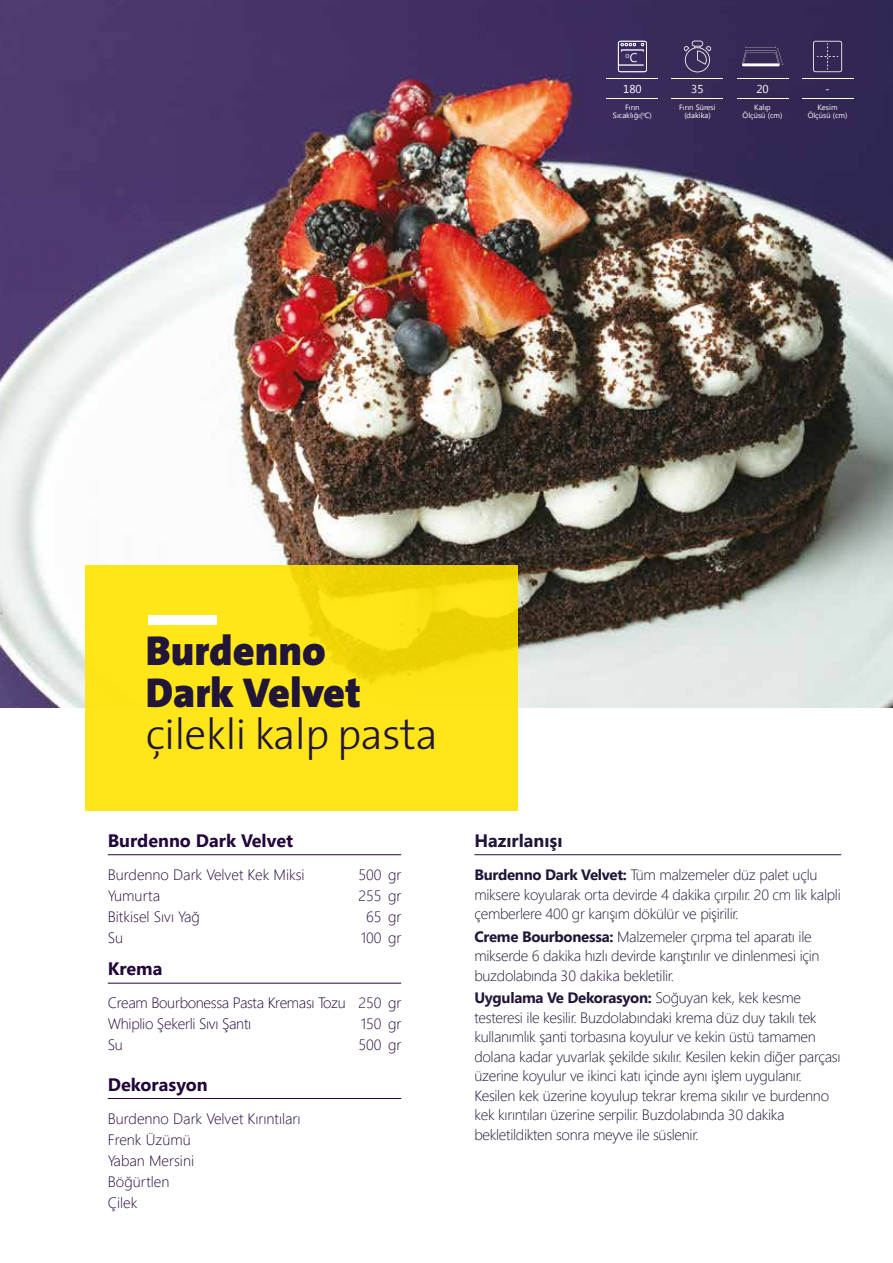
<style>
.page{position:relative;width:893px;height:1263px;background:#fff}
.page>*{position:absolute;margin:0;border:0;box-sizing:border-box;transform-origin:0 0}
.t1{font:300 43.5px "The Sans";letter-spacing:-.02em;color:#211638}
.t2{font:900 42px/42px "The Sans";color:#211638}
.t3{font:700 18px "Segoe UI";color:#220639}
.t4{font:700 18px "Segoe UI";color:#211638}
.t5{font:300 15px/19.5px "Segoe UI";letter-spacing:-.02em;color:#211638}
.t6{font:300 15px/21px "Segoe UI";color:#220639}
.t7{font:300 15px/21px "Segoe UI";letter-spacing:-.02em;color:#220639}
.t8{font:11.4px "Segoe UI";color:#fff}
.t9{font:7.65px/8.2px "Segoe UI";color:#fff;text-align:center}
.s1{font-weight:700}
.s2{color:#220639}
</style>
<div class="page">
<img style="left:0;top:0;width:893px;height:707px">
<hr style="left:108px;top:854px;width:293px;height:1px;background:#220639">
<hr style="left:108px;top:983px;width:293px;height:1px;background:#220639">
<hr style="left:108px;top:1098px;width:293px;height:1px;background:#220639">
<hr style="left:474px;top:854px;width:367px;height:1px;background:#211638">
<svg style="left:85px;top:565px;width:432px;height:246px;background:#fbe316"></svg>
<div style="left:148px;top:615px;width:69px;height:10px;background:#fff"></div>
<svg style="left:684px;top:41px;width:27px;height:31px"></svg>
<hr style="left:672px;top:98px;width:51px;height:1px;background:#fff">
<hr style="left:672px;top:78px;width:51px;height:1px;background:#fff">
<hr style="left:737px;top:98px;width:51px;height:1px;background:#fff">
<hr style="left:737px;top:78px;width:51px;height:1px;background:#fff">
<svg style="left:742px;top:47px;width:41px;height:19px"></svg>
<hr style="left:607px;top:98px;width:51px;height:1px;background:#fff">
<hr style="left:607px;top:78px;width:51px;height:1px;background:#fff">
<svg style="left:618px;top:41px;width:29px;height:31px"></svg>
<hr style="left:802px;top:98px;width:51px;height:1px;background:#fff">
<hr style="left:802px;top:78px;width:51px;height:1px;background:#fff">
<svg style="left:813px;top:41px;width:29px;height:31px"></svg>
<p class="t8" style="left:623px;top:81px;width:20px">180</p>
<p class="t9" style="left:613px;top:103px;width:40px">Fırın<br>Sıcaklığı(<sup>0</sup>C)</p>
<p class="t8" style="left:691px;top:81px;width:14px">35</p>
<p class="t9" style="left:679px;top:103px;width:38px">Fırın Süresi (dakika)</p>
<p class="t8" style="left:756px;top:81px;width:14px">20</p>
<p class="t9" style="left:743px;top:103px;width:41px">Kalıp<br>Ölçüsü (cm)</p>
<p class="t8" style="left:825px;top:81px;width:6px">-</p>
<p class="t9" style="left:808px;top:103px;width:41px">Kesim<br>Ölçüsü (cm)</p>
<h2 class="t2" style="left:146px;top:629px;width:217px">Burdenno<br>Dark Velvet</h2>
<h1 class="t1" style="left:146px;top:698px;width:294px">çilekli kalp pasta</h1>
<p class="t3" style="left:108px;top:827px;width:187px">Burdenno Dark Velvet</p>
<p class="t6" style="left:108px;top:863px;width:198px">Burdenno Dark Velvet Kek Miksi<br>Yumurta<br>Bitkisel Sıvı Yağ<br>Su</p>
<p class="t3" style="left:108px;top:956px;width:56px">Krema</p>
<p class="t7" style="left:108px;top:992px;width:240px">Cream Bourbonessa Pasta Kreması Tozu<br>Whiplio Şekerli Sıvı Şantı<br>Su</p>
<p class="t3" style="left:108px;top:1071px;width:101px">Dekorasyon</p>
<p class="t6" style="left:108px;top:1107px;width:194px">Burdenno Dark Velvet Kırıntıları<br>Frenk Üzümü<br>Yaban Mersini<br>Böğürtlen<br>Çilek</p>
<p class="t6" style="left:358px;top:863px;width:45px;text-align:center">500 gr<br>255 gr<br>65 gr<br>100 gr</p>
<p class="t6" style="left:358px;top:992px;width:45px;text-align:justify">250 gr 150 gr 500 gr</p>
<p class="t4" style="left:474px;top:827px;width:90px">Hazırlanışı</p>
<p class="t5" style="left:474px;top:864px;width:368px"><span class="s1">Burdenno Dark Velvet:</span> Tüm malzemeler düz palet uçlu miksere koyularak orta devirde 4 dakika çırpılır. 20 cm lik kalpli çemberlere 400 gr karışım dökülür ve pişirilir.</p>
<p class="t5" style="left:474px;top:926px;width:347px"><span class="s1">Creme Bourbonessa:</span> Malzemeler çırpma tel aparatı ile mikserde 6 dakika hızlı devirde karıştırılır ve dinlenmesi için buzdolabında <span class="s2">30 dakika</span> bekletilir.</p>
<p class="t5" style="left:474px;top:987px;width:367px"><span class="s1">Uygulama Ve Dekorasyon:</span> Soğuyan kek, kek kesme testeresi ile kesilir. Buzdolabındaki krema düz duy takılı tek kullanımlık şanti torbasına koyulur ve kekin üstü tamamen dolana kadar yuvarlak şekilde sıkılır. Kesilen kekin diğer parçası üzerine koyulur ve ikinci katı içinde aynı işlem uygulanır.<br>Kesilen kek üzerine koyulup tekrar krema sıkılır ve burdenno kek kırıntıları üzerine serpilir. Buzdolabında 30 dakika bekletildikten sonra meyve ile süslenir.</p>
</div>
